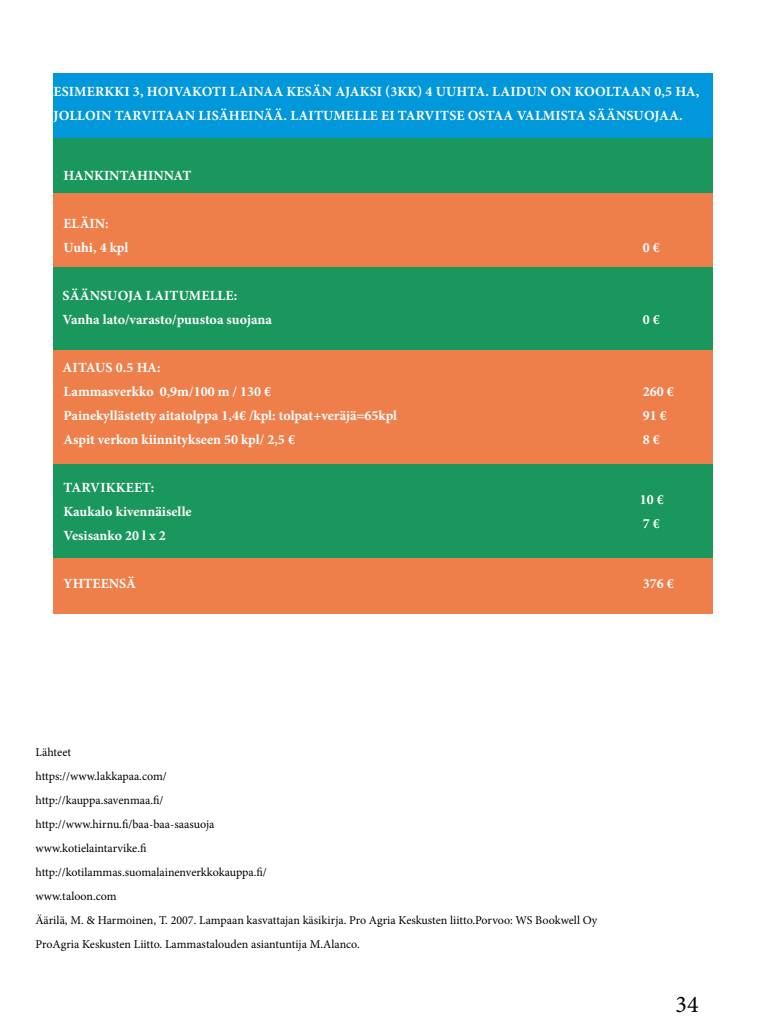
<style>
.page{position:relative;width:768px;height:1024px;background:#fff}
.page>*{position:absolute;margin:0;border:0;box-sizing:border-box;transform-origin:0 0}
.t1{font:24px "Minion Pro";color:#000}
.t2{font:700 14px/24px "Minion Pro";color:#fff}
.t3{font:12px "Minion Pro";color:#000}
</style>
<div class="page">
<div style="left:54px;top:558px;width:660px;height:56px;background:#ee7f4b"></div>
<div style="left:54px;top:73px;width:660px;height:77px;background:#0097db"></div>
<div style="left:54px;top:464px;width:660px;height:94px;background:#19975d"></div>
<div style="left:54px;top:349px;width:660px;height:115px;background:#ee7f4b"></div>
<div style="left:54px;top:267px;width:660px;height:82px;background:#19975d"></div>
<div style="left:54px;top:186px;width:660px;height:81px;background:#ee7f4b"></div>
<div style="left:54px;top:138px;width:660px;height:55px;background:#19975d"></div>
<p class="t2" style="left:54px;top:79px;width:647px">ESIMERKKI 3, HOIVAKOTI LAINAA KESÄN AJAKSI (3KK) 4 UUHTA. LAIDUN ON KOOLTAAN 0,5 HA,<br>JOLLOIN TARVITAAN LISÄHEINÄÄ. LAITUMELLE EI TARVITSE OSTAA VALMISTA SÄÄNSUOJAA.</p>
<p class="t2" style="left:63px;top:163px;width:129px">HANKINTAHINNAT</p>
<p class="t2" style="left:63px;top:211px;width:47px">ELÄIN:</p>
<p class="t2" style="left:63px;top:235px;width:66px">Uuhi, 4 kpl</p>
<p class="t2" style="left:63px;top:283px;width:176px">SÄÄNSUOJA LAITUMELLE:</p>
<p class="t2" style="left:62px;top:307px;width:211px">Vanha lato/varasto/puustoa suojana</p>
<p class="t2" style="left:63px;top:355px;width:100px">AITAUS 0.5 HA:</p>
<p class="t2" style="left:63px;top:379px;width:209px">Lammasverkko 0,9m/100 m / 130 €</p>
<p class="t2" style="left:63px;top:403px;width:335px">Painekyllästetty aitatolppa 1,4€ /kpl: tolpat+veräjä=65kpl</p>
<p class="t2" style="left:63px;top:427px;width:233px">Aspit verkon kiinnitykseen 50 kpl/ 2,5 €</p>
<p class="t2" style="left:64px;top:475px;width:92px">TARVIKKEET:</p>
<p class="t2" style="left:63px;top:499px;width:130px">Kaukalo kivennäiselle</p>
<p class="t2" style="left:63px;top:523px;width:104px">Vesisanko 20 l x 2</p>
<p class="t2" style="left:63px;top:571px;width:74px">YHTEENSÄ</p>
<p class="t2" style="left:643px;top:235px;width:19px">0 €</p>
<p class="t2" style="left:643px;top:307px;width:19px">0 €</p>
<p class="t2" style="left:643px;top:379px;width:33px">260 €</p>
<p class="t2" style="left:643px;top:403px;width:26px">91 €</p>
<p class="t2" style="left:643px;top:427px;width:19px">8 €</p>
<p class="t2" style="left:640px;top:487px;width:26px">10 €</p>
<p class="t2" style="left:643px;top:511px;width:19px">7 €</p>
<p class="t2" style="left:643px;top:571px;width:33px">376 €</p>
<p class="t3" style="left:35px;top:744px;width:37px">Lähteet</p>
<p class="t3" style="left:35px;top:768px;width:133px">https://www.lakkapaa.com/</p>
<p class="t3" style="left:35px;top:792px;width:130px">http://kauppa.savenmaa.fi/</p>
<p class="t3" style="left:35px;top:816px;width:180px">http://www.hirnu.fi/baa-baa-saasuoja</p>
<p class="t3" style="left:35px;top:840px;width:112px">www.kotielaintarvike.fi</p>
<p class="t3" style="left:35px;top:864px;width:233px">http://kotilammas.suomalainenverkkokauppa.fi/</p>
<p class="t3" style="left:35px;top:888px;width:83px">www.taloon.com</p>
<p class="t3" style="left:35px;top:912px;width:563px">Äärilä, M. &amp; Harmoinen, T. 2007. Lampaan kasvattajan käsikirja. Pro Agria Keskusten liitto.Porvoo: WS Bookwell Oy</p>
<p class="t3" style="left:35px;top:936px;width:326px">ProAgria Keskusten Liitto. Lammastalouden asiantuntija M.Alanco.</p>
<p class="t1" style="left:675px;top:989px;width:25px">34</p>
</div>
